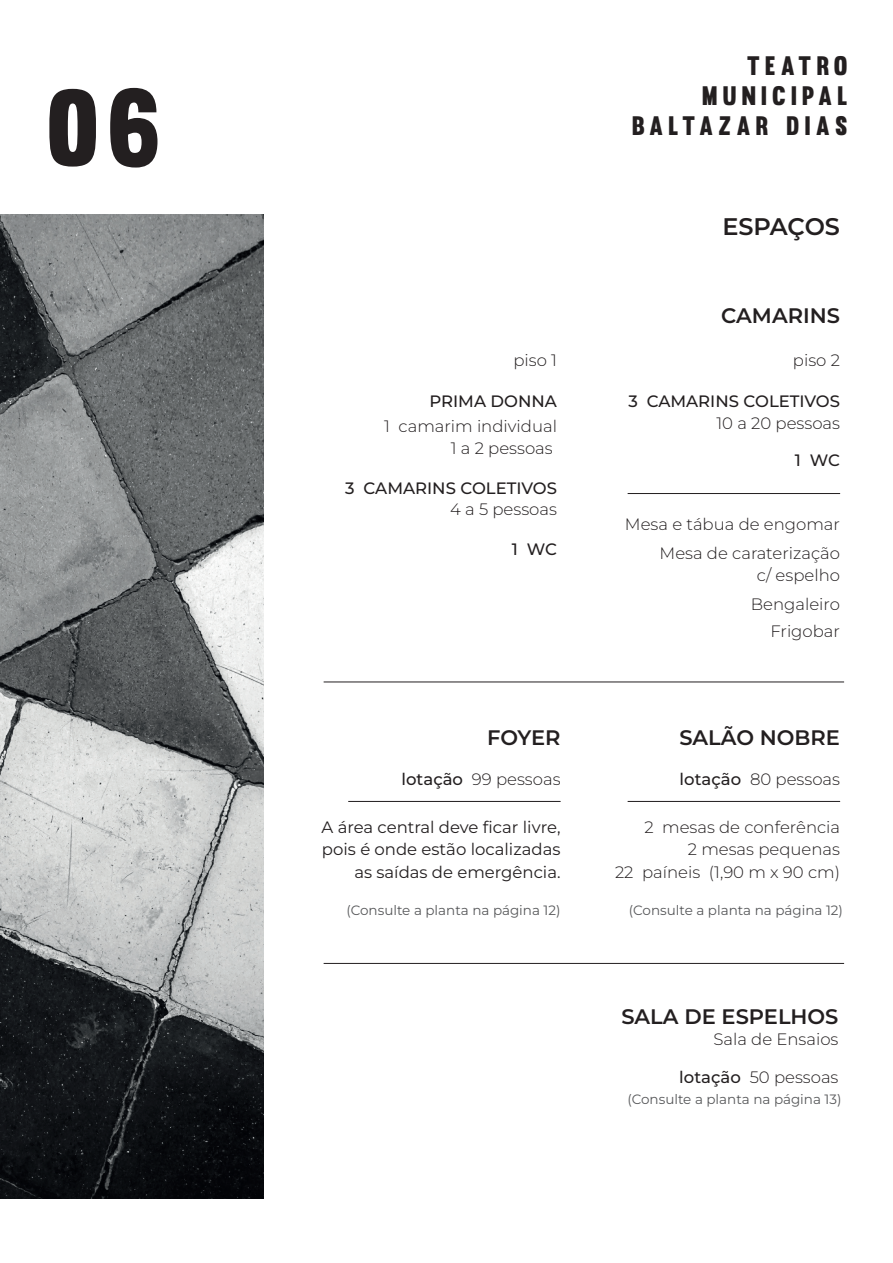
<style>
.page{position:relative;width:893px;height:1263px;background:#fff}
.page>*{position:absolute;margin:0;border:0;box-sizing:border-box;transform-origin:0 0}
.t1{font:105.3px "Muro";color:#231f20}
.t2{font:26.25px/30px "Muro";letter-spacing:.2em;color:#231f20;text-align:right}
.t3{font:600 24px "Montserrat";letter-spacing:-.005em;color:#231f20}
.t4{font:600 21px "Montserrat";color:#231f20}
.t5{font:300 16.5px/22.5px "Montserrat";color:#231f20;text-align:right}
.t6{font:16.5px/22.5px "Montserrat";color:#231f20;text-align:right}
.t7{font:500 16.5px "Montserrat";color:#231f20}
.t8{font:13.5px "Montserrat";color:#57585a}
.s1{font-weight:500}
</style>
<div class="page">
<img style="left:0;top:215px;width:263px;height:983px">
<hr style="left:628px;top:493px;width:212px;height:1px;background:#231f20">
<hr style="left:628px;top:801px;width:212px;height:1px;background:#231f20">
<hr style="left:348px;top:801px;width:213px;height:1px;background:#231f20">
<hr style="left:324px;top:682px;width:520px;height:1px;background:#231f20">
<hr style="left:324px;top:963px;width:520px;height:1px;background:#231f20">
<h1 class="t1" style="left:46px;top:64px;width:116px">06</h1>
<h2 class="t2" style="left:632px;top:51px;width:217px">TEATRO<br>MUNICIPAL<br>BALTAZAR DIAS</h2>
<h3 class="t3" style="left:722px;top:211px;width:119px">ESPAÇOS</h3>
<p class="t4" style="left:721px;top:301px;width:120px">CAMARINS</p>
<p class="t5" style="left:513px;top:348px;width:45px">piso 1</p>
<p class="t5" style="left:793px;top:348px;width:49px">piso 2</p>
<p class="t7" style="left:429px;top:390px;width:129px">PRIMA DONNA</p>
<p class="t5" style="left:384px;top:414px;width:174px">1 camarim individual<br>1 a 2 pessoas</p>
<p class="t7" style="left:345px;top:477px;width:213px">3 CAMARINS COLETIVOS</p>
<p class="t5" style="left:450px;top:497px;width:108px">4 a 5 pessoas</p>
<p class="t7" style="left:628px;top:390px;width:213px">3 CAMARINS COLETIVOS</p>
<p class="t5" style="left:716px;top:411px;width:125px">10 a 20 pessoas</p>
<p class="t7" style="left:795px;top:449px;width:47px">1 WC</p>
<p class="t5" style="left:625px;top:513px;width:217px">Mesa e tábua de engomar</p>
<p class="t7" style="left:512px;top:538px;width:47px">1 WC</p>
<p class="t5" style="left:660px;top:541px;width:182px">Mesa de caraterização c/ espelho</p>
<p class="t5" style="left:751px;top:591px;width:91px;line-height:27px">Bengaleiro<br>Frigobar</p>
<p class="t4" style="left:679px;top:723px;width:162px">SALÃO NOBRE</p>
<p class="t4" style="left:487px;top:723px;width:75px">FOYER</p>
<p class="t5" style="left:402px;top:767px;width:160px"><span class="s1">lotação</span> 99 pessoas</p>
<p class="t5" style="left:680px;top:767px;width:162px"><span class="s1">lotação</span> 80 pessoas</p>
<p class="t5" style="left:615px;top:815px;width:226px">2 mesas de conferência<br>2 mesas pequenas<br>22 paíneis (1,90 m x 90 cm)</p>
<p class="t6" style="left:321px;top:815px;width:241px">A área central deve ficar livre, pois é onde estão localizadas as saídas de emergência.</p>
<p class="t8" style="left:346px;top:901px;width:216px">(Consulte a planta na página 12)</p>
<p class="t8" style="left:629px;top:901px;width:216px">(Consulte a planta na página 12)</p>
<p class="t4" style="left:621px;top:1003px;width:219px">SALA DE ESPELHOS</p>
<p class="t5" style="left:713px;top:1027px;width:127px">Sala de Ensaios</p>
<p class="t5" style="left:679px;top:1065px;width:161px"><span class="s1">lotação</span> 50 pessoas</p>
<p class="t8" style="left:627px;top:1090px;width:216px">(Consulte a planta na página 13)</p>
</div>
